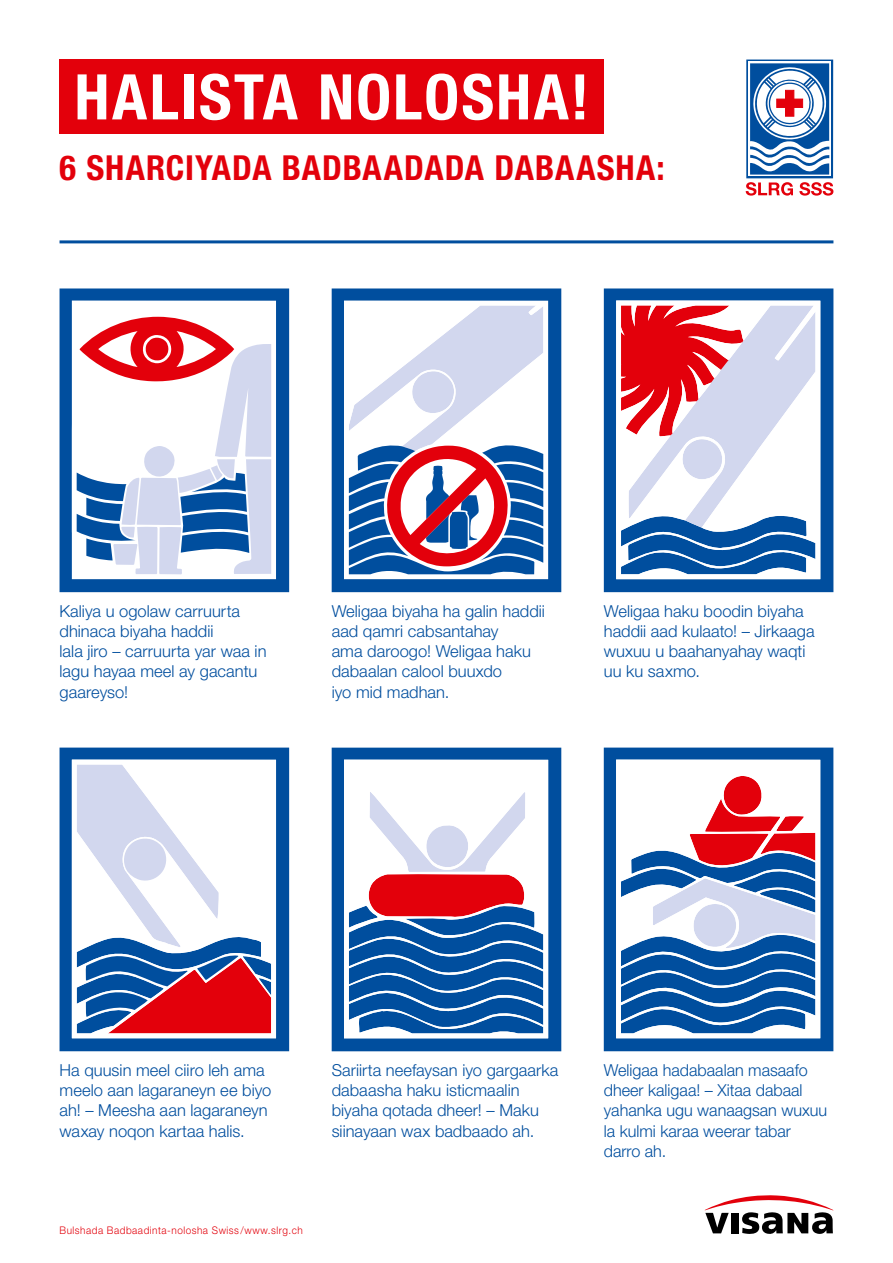
<style>
.page{position:relative;width:893px;height:1263px;background:#fff}
.page>*{position:absolute;margin:0;border:0;box-sizing:border-box;transform-origin:0 0}
.t1{font:700 condensed 63px "Helvetica Neue LT Std";letter-spacing:.03em;color:#fff}
.t2{font:700 condensed 34.5px "Helvetica Neue LT Std";letter-spacing:.025em;color:#e3000b}
.t3{font:300 16.5px/20.2px "Helvetica Neue LT Std";color:#004e9e}
.t4{font:300 10.5px "Helvetica Neue LT Std";letter-spacing:.05em;color:#e3000b;scale:.95 1}
</style>
<div class="page">
<div style="left:60px;top:60px;width:544px;height:74px;background:#e3000b"></div>
<svg style="left:60px;top:288px;width:229px;height:304px;fill:#004e9e"></svg>
<svg style="left:77px;top:317px;width:194px;height:257px"></svg>
<svg style="left:60px;top:747px;width:229px;height:304px;background:#0853a1"></svg>
<svg style="left:72px;top:760px;width:204px;height:278px"></svg>
<svg style="left:77px;top:764px;width:194px;height:269px"></svg>
<svg style="left:332px;top:288px;width:229px;height:304px;fill:#004e9e"></svg>
<svg style="left:349px;top:305px;width:194px;height:269px"></svg>
<div style="left:332px;top:748px;width:229px;height:303px;background:#004e9e"></div>
<svg style="left:344px;top:760px;width:204px;height:278px"></svg>
<svg style="left:604px;top:288px;width:229px;height:304px;background:#0954a1"></svg>
<svg style="left:616px;top:301px;width:204px;height:278px"></svg>
<svg style="left:621px;top:305px;width:194px;height:269px"></svg>
<svg style="left:604px;top:747px;width:229px;height:304px;background:#0954a1"></svg>
<svg style="left:616px;top:760px;width:204px;height:278px"></svg>
<div style="left:746px;top:60px;width:87px;height:118px;background:linear-gradient(to right,#004e9e,#004e9e)"></div>
<svg style="left:748px;top:62px;width:83px;height:114px"></svg>
<svg style="left:750px;top:63px;width:79px;height:112px"></svg>
<div style="left:784px;top:88px;width:12px;height:31px;border:3px solid #fff"></div>
<div style="left:774px;top:97px;width:31px;height:12px;border:3px solid #fff"></div>
<div style="left:785px;top:90px;width:9px;height:27px;background:#e3000b;border:1px solid #e3000b"></div>
<div style="left:776px;top:99px;width:27px;height:9px;background:#e3000b;border:1px solid #e3000b"></div>
<svg style="left:746px;top:182px;width:47px;height:14px"></svg>
<svg style="left:799px;top:182px;width:34px;height:14px"></svg>
<hr style="left:60px;top:240px;width:773px;height:3px;background:#004e9e">
<svg style="left:705px;top:1195px;width:128px;height:39px"></svg>
<div style="left:731px;top:1213px;width:7px;height:20px;background:#000"></div>
<h1 class="t1" style="left:74px;top:59px;width:516px">HALISTA NOLOSHA!</h1>
<h2 class="t2" style="left:60px;top:147px;width:607px">6 SHARCIYADA BADBAADADA DABAASHA:</h2>
<p class="t3" style="left:60px;top:600px;width:209px">Kaliya u ogolaw carruurta dhinaca biyaha haddii<br>lala jiro – carruurta yar waa in lagu hayaa meel ay gacantu gaareyso!</p>
<p class="t3" style="left:332px;top:600px;width:215px">Weligaa biyaha ha galin haddii aad qamri cabsantahay<br>ama daroogo! Weligaa haku dabaalan calool buuxdo<br>iyo mid madhan.</p>
<p class="t3" style="left:604px;top:600px;width:212px">Weligaa haku boodin biyaha haddii aad kulaato! – Jirkaaga wuxuu u baahanyahay waqti uu ku saxmo.</p>
<p class="t3" style="left:60px;top:1059px;width:213px">Ha quusin meel ciiro leh ama meelo aan lagaraneyn ee biyo ah! – Meesha aan lagaraneyn waxay noqon kartaa halis.</p>
<p class="t3" style="left:332px;top:1059px;width:228px">Sariirta neefaysan iyo gargaarka dabaasha haku isticmaalin biyaha qotada dheer! – Maku siinayaan wax badbaado ah.</p>
<p class="t4" style="left:60px;top:1224px;width:257px">Bulshada Badbaadinta-nolosha Swiss/www.slrg.ch</p>
<p class="t3" style="left:604px;top:1059px;width:225px">Weligaa hadabaalan masaafo dheer kaligaa! – Xitaa dabaal yahanka ugu wanaagsan wuxuu la kulmi karaa weerar tabar darro ah.</p>
</div>
